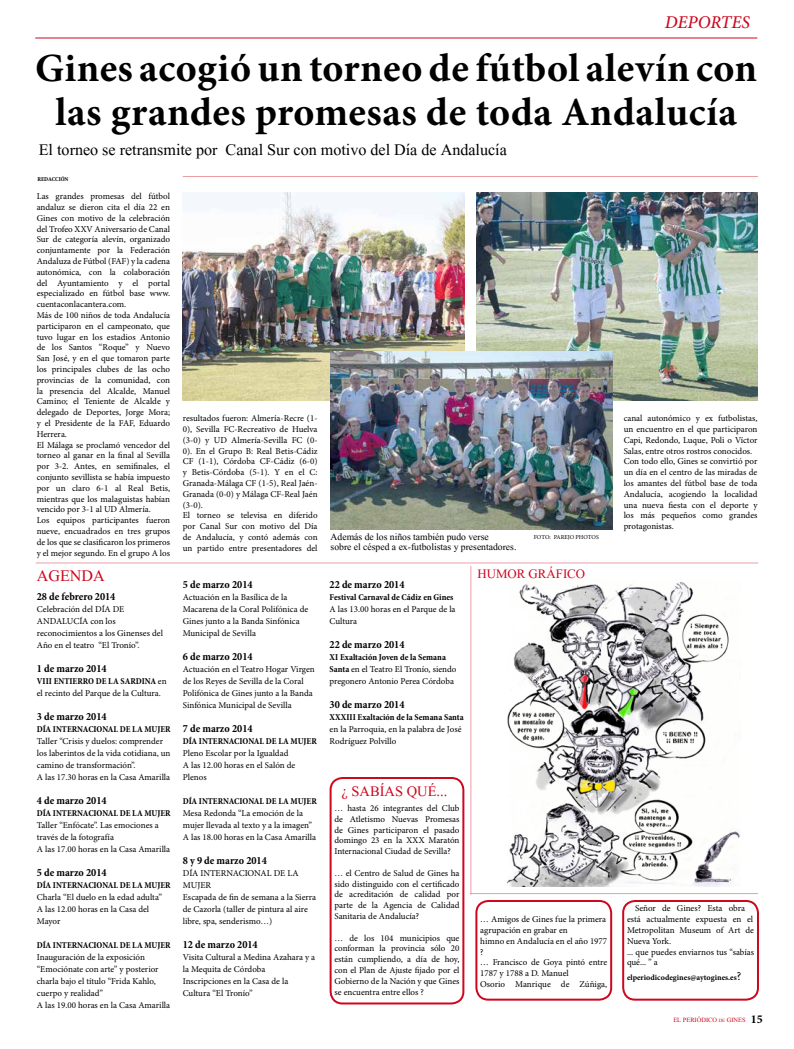
<style>
.page{position:relative;width:794px;height:1049px;background:#fff}
.page>*{position:absolute;margin:0;border:0;box-sizing:border-box;transform-origin:0 0}
.t1{font:700 40px/44px "Minion Pro";letter-spacing:.01em;color:#000;text-align:center}
.t2{font:20px "Aparajita";color:#000}
.t3{font:20px "Aparajita";color:#cd071e}
.t4{font:18px "Aparajita";color:#cd071e}
.t5{font:italic 500 18px "Minion Pro";color:#cd071e}
.t6{font:16px "Aparajita";color:#cd071e}
.t7{font:12px/9.4px "Aparajita";color:#000}
.t8{font:700 condensed 11px "Minion Pro";color:#000}
.t9{font:9px/10.8px "Minion Pro";color:#000}
.t10{font:700 condensed 9px "Minion Pro";color:#000}
.t11{font:700 8px "Minion Pro";color:#000}
.t12{font:8px "Aparajita";color:#cd071e}
.t13{font:6px "Minion Pro";letter-spacing:-.005em;color:#000}
.t14{font:700 condensed 6px "Minion Pro";letter-spacing:-.005em;color:#000}
.s1{font-weight:700;font-stretch:condensed}
.s2{font-weight:400;font-size:12px}
.s3{font-size:6px}
.s4{font-family:"Minion Pro";font-weight:700;font-size:12px;color:#000}
</style>
<div class="page">
<img style="left:476px;top:193px;width:281px;height:207px">
<hr style="left:36px;top:562px;width:722px;height:1px;background:#cd071e">
<hr style="left:35px;top:37px;width:722px;height:1px;background:#cd071e">
<div style="left:329px;top:777px;width:135px;height:227px;border:2px solid #cd071e;border-radius:12px"></div>
<hr style="left:470px;top:566px;width:1px;height:328px;background:#cd071e">
<img style="left:183px;top:193px;width:281px;height:207px">
<img style="left:330px;top:351px;width:282px;height:178px">
<hr style="left:183px;top:176px;width:575px;height:1px;background:#cd071e">
<img style="left:507px;top:582px;width:233px;height:305px">
<div style="left:475px;top:900px;width:137px;height:100px;border:2px solid #cd071e;border-radius:12px"></div>
<div style="left:622px;top:900px;width:137px;height:100px;border:2px solid #cd071e;border-radius:12px"></div>
<hr style="left:470px;top:893px;width:288px;height:1px;background:#cd071e">
<h3 class="t5" style="left:665px;top:10px;width:86px">DEPORTES</h3>
<h1 class="t1" style="left:35px;top:46px;width:723px">Gines acogió un torneo de fútbol alevín con las grandes promesas de toda Andalucía</h1>
<h2 class="t2" style="left:39px;top:140px;width:469px">El torneo se retransmite por Canal Sur con motivo del Día de Andalucía</h2>
<p class="t14" style="left:37px;top:175px;width:33px">REDACCIÓN</p>
<p class="t9" style="left:37px;top:191px;width:135px">Las grandes promesas del fútbol andaluz se dieron cita el día 22 en<br>Gines con motivo de la celebración del Trofeo XXV Aniversario de Canal<br>Sur de categoría alevín, organizado conjuntamente por la Federación<br>Andaluza de Fútbol (FAF) y la cadena autonómica, con la colaboración del Ayuntamiento y el portal especializado en fútbol base www. cuentaconlacantera.com.<br>Más de 100 niños de toda Andalucía participaron en el campeonato, que tuvo lugar en los estadios Antonio de los Santos “Roque” y Nuevo<br>San José, y en el que tomaron parte los principales clubes de las ocho provincias de la comunidad, con la presencia del Alcalde, Manuel<br>Camino; el Teniente de Alcalde y delegado de Deportes, Jorge Mora; y el Presidente de la FAF, Eduardo<br>Herrera.<br>El Málaga se proclamó vencedor del torneo al ganar en la final al Sevilla por 3-2. Antes, en semifinales, el conjunto sevillista se había impuesto por un claro 6-1 al Real Betis, mientras que los malaguistas habían vencido por 3-1 al UD Almería.<br>Los equipos participantes fueron nueve, encuadrados en tres grupos de los que se clasificaron los primeros y el mejor segundo. En el grupo A los</p>
<h2 class="t3" style="left:37px;top:566px;width:70px">AGENDA</h2>
<p class="t8" style="left:37px;top:589px;width:80px">28 de febrero 2014</p>
<p class="t9" style="left:37px;top:603px;width:128px;line-height:12px">Celebración del DÍA DE<br>ANDALUCÍA con los reconocimientos a los Ginenses del<br>Año en el teatro “El Tronío”.</p>
<p class="t8" style="left:37px;top:661px;width:71px">1 de marzo 2014</p>
<p class="t9" style="left:37px;top:675px;width:131px;line-height:12px"><span class="s1">VIII ENTIERRO DE LA SARDINA</span> en el recinto del Parque de la Cultura.</p>
<p class="t8" style="left:37px;top:709px;width:71px">3 de marzo 2014</p>
<p class="t10" style="left:37px;top:723px;width:135px">DÍA INTERNACIONAL DE LA MUJER</p>
<p class="t9" style="left:37px;top:735px;width:135px;line-height:12px">Taller “Crisis y duelos: comprender los laberintos de la vida cotidiana, un camino de transformación”.<br>A las 17.30 horas en la Casa Amarilla</p>
<p class="t8" style="left:37px;top:793px;width:71px">4 de marzo 2014</p>
<p class="t10" style="left:37px;top:807px;width:135px">DÍA INTERNACIONAL DE LA MUJER</p>
<p class="t9" style="left:37px;top:819px;width:135px;line-height:12px">Taller “Enfócate”. Las emociones a través de la fotografía<br>A las 17.00 horas en la Casa Amarilla</p>
<p class="t8" style="left:37px;top:865px;width:71px">5 de marzo 2014</p>
<p class="t10" style="left:37px;top:879px;width:135px">DÍA INTERNACIONAL DE LA MUJER</p>
<p class="t9" style="left:37px;top:891px;width:127px;line-height:12px">Charla “El duelo en la edad adulta”<br>A las 12.00 horas en la Casa del<br>Mayor</p>
<p class="t10" style="left:37px;top:939px;width:135px">DÍA INTERNACIONAL DE LA MUJER</p>
<p class="t9" style="left:37px;top:951px;width:135px;line-height:12px">Inauguración de la exposición “Emociónate con arte” y posterior charla bajo el título “Frida Kahlo, cuerpo y realidad”<br>A las 19.00 horas en la Casa Amarilla</p>
<p class="t9" style="left:183px;top:413px;width:136px">resultados fueron: Almería-Recre (1-<br>0), Sevilla FC-Recreativo de Huelva (3-0) y UD Almería-Sevilla FC (0-<br>0). En el Grupo B: Real Betis-Cádiz<br>CF (1-1), Córdoba CF-Cádiz (6-0) y Betis-Córdoba (5-1). Y en el C:<br>Granada-Málaga CF (1-5), Real Jaén-<br>Granada (0-0) y Málaga CF-Real Jaén (3-0).<br>El torneo se televisa en diferido por Canal Sur con motivo del Día de Andalucía, y contó además con un partido entre presentadores del</p>
<p class="t8" style="left:183px;top:577px;width:71px">5 de marzo 2014</p>
<p class="t9" style="left:183px;top:591px;width:127px;line-height:12px">Actuación en la Basílica de la<br>Macarena de la Coral Polifónica de<br>Gines junto a la Banda Sinfónica<br>Municipal de Sevilla</p>
<p class="t8" style="left:183px;top:649px;width:71px">6 de marzo 2014</p>
<p class="t9" style="left:183px;top:663px;width:134px;line-height:12px">Actuación en el Teatro Hogar Virgen de los Reyes de Sevilla de la Coral Polifónica de Gines junto a la Banda Sinfónica Municipal de Sevilla</p>
<p class="t8" style="left:183px;top:721px;width:71px">7 de marzo 2014</p>
<p class="t10" style="left:183px;top:735px;width:136px">DÍA INTERNACIONAL DE LA MUJER</p>
<p class="t9" style="left:183px;top:747px;width:114px;line-height:12px">Pleno Escolar por la Igualdad<br>A las 12.00 horas en el Salón de<br>Plenos</p>
<p class="t10" style="left:183px;top:795px;width:136px">DÍA INTERNACIONAL DE LA MUJER</p>
<p class="t9" style="left:183px;top:807px;width:135px;line-height:12px">Mesa Redonda “La emoción de la mujer llevada al texto y a la imagen”<br>A las 18.00 horas en la Casa Amarilla</p>
<p class="t8" style="left:183px;top:853px;width:86px">8 y 9 de marzo 2014</p>
<p class="t9" style="left:183px;top:867px;width:135px;line-height:12px">DÍA INTERNACIONAL DE LA<br>MUJER<br>Escapada de fin de semana a la Sierra de Cazorla (taller de pintura al aire libre, spa, senderismo…)</p>
<p class="t8" style="left:183px;top:937px;width:76px">12 de marzo 2014</p>
<p class="t9" style="left:183px;top:951px;width:134px;line-height:12px">Visita Cultural a Medina Azahara y a la Mequita de Córdoba<br>Inscripciones en la Casa de la<br>Cultura “El Tronío”</p>
<h3 class="t7" style="left:330px;top:534px;width:187px">Además de los niños también pudo verse<br>sobre el césped a ex-futbolistas y presentadores.</h3>
<p class="t13" style="left:534px;top:533px;width:67px">FOTO: PAREJO PHOTOS</p>
<p class="t8" style="left:329px;top:577px;width:76px">22 de marzo 2014</p>
<p class="t10" style="left:329px;top:591px;width:125px">Festival Carnaval de Cádiz en Gines</p>
<p class="t9" style="left:329px;top:603px;width:127px;line-height:12px">A las 13.00 horas en el Parque de la<br>Cultura</p>
<p class="t8" style="left:329px;top:637px;width:76px">22 de marzo 2014</p>
<p class="t9" style="left:329px;top:651px;width:128px;line-height:12px"><span class="s1">XI Exaltación Joven de la Semana<br>Santa</span> en el Teatro El Tronío, siendo pregonero Antonio Perea Córdoba</p>
<p class="t8" style="left:329px;top:697px;width:76px">30 de marzo 2014</p>
<p class="t10" style="left:329px;top:711px;width:136px">XXXIII Exaltación de la Semana Santa</p>
<p class="t9" style="left:329px;top:723px;width:133px;line-height:12px">en la Parroquia, en la palabra de José<br>Rodríguez Polvillo</p>
<h3 class="t6" style="left:477px;top:565px;width:109px">HUMOR GRÁFICO</h3>
<h3 class="t4" style="left:341px;top:782px;width:107px">¿ SABÍAS QUÉ...</h3>
<p class="t9" style="left:623px;top:413px;width:135px">canal autonómico y ex futbolistas, un encuentro en el que participaron Capi, Redondo, Luque, Poli o Víctor Salas, entre otros rostros conocidos.<br>Con todo ello, Gines se convirtió por un día en el centro de las miradas de los amantes del fútbol base de toda Andalucía, acogiendo la localidad una nueva fiesta con el deporte y los más pequeños como grandes protagonistas.</p>
<p class="t9" style="left:334px;top:803px;width:127px;text-align:justify">… hasta 26 integrantes del Club de Atletismo Nuevas Promesas de Gines participaron el pasado domingo 23 en la XXX Maratón Internacional Ciudad de Sevilla?</p>
<p class="t9" style="left:334px;top:867px;width:127px;text-align:justify">… el Centro de Salud de Gines ha sido distinguido con el certificado de acreditación de calidad por parte de la Agencia de Calidad Sanitaria de Andalucía?</p>
<p class="t9" style="left:334px;top:932px;width:127px;text-align:justify">… de los 104 municipios que conforman la provincia sólo 20 están cumpliendo, a día de hoy, con el Plan de Ajuste fijado por el Gobierno de la Nación y que Gines se encuentra entre ellos ?</p>
<p class="t9" style="left:480px;top:914px;width:129px">… Amigos de Gines fue la primera agrupación en grabar en<br>himno en Andalucía en el año 1977 ?<br>… Francisco de Goya pintó entre<br>1787 y 1788 a D. Manuel<br>Osorio Manrique de Zúñiga,</p>
<p class="t9" style="left:627px;top:903px;width:129px;text-indent:8px">Señor de Gines? Esta obra está actualmente expuesta en el<br>Metropolitan Museum of Art de<br>Nueva York.<br>... que puedes enviarnos tus “sabías qué... ” a</p>
<p class="t11" style="left:627px;top:971px;width:116px">elperiodicodegines@aytogines.es<span class="s2">?</span></p>
<p class="t12" style="left:673px;top:1016px;width:91px">EL PERIÓDICO <span class="s3">DE</span> GINES <span class="s4">15</span></p>
</div>
